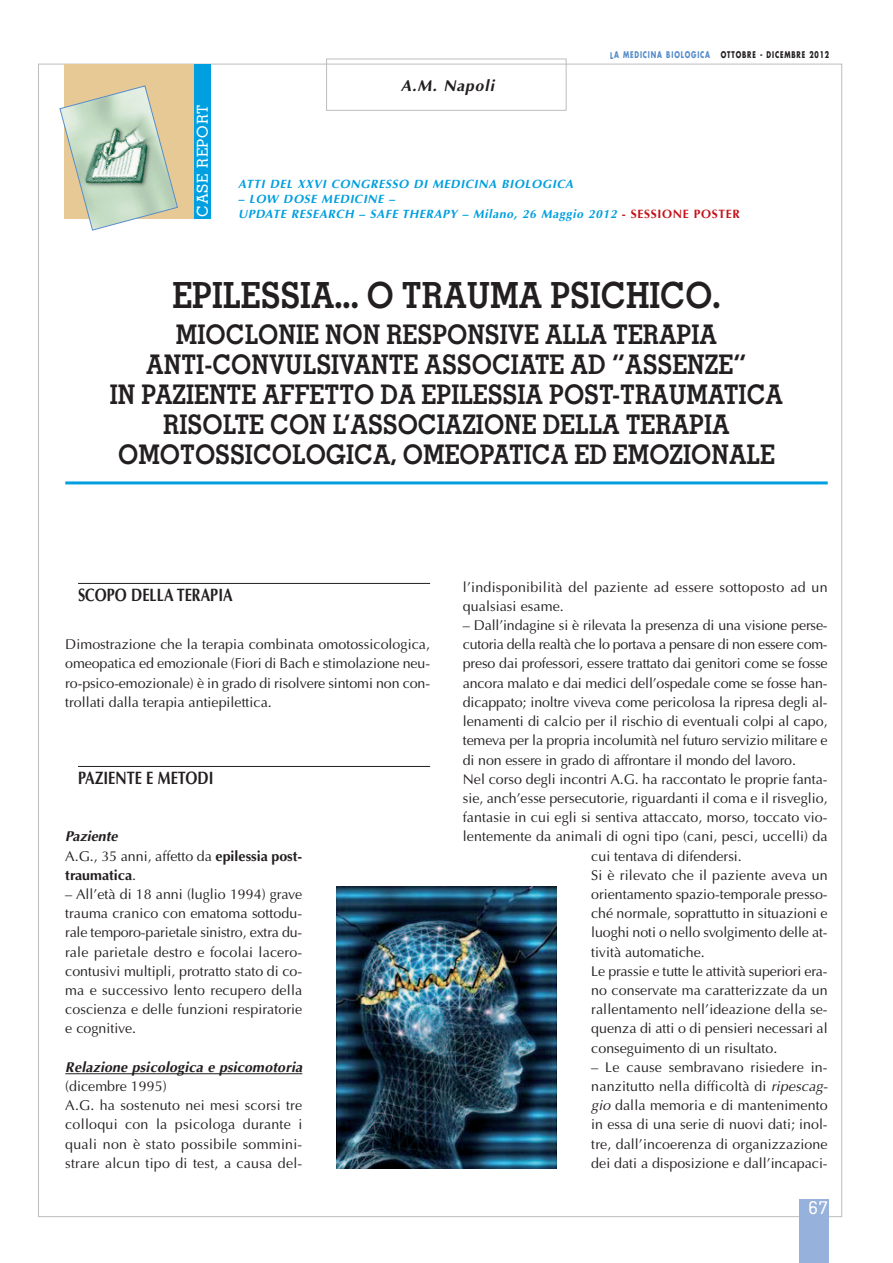
<style>
.page{position:relative;width:893px;height:1263px;background:#fff}
.page>*{position:absolute;margin:0;border:0;box-sizing:border-box;transform-origin:0 0}
.t1{font:700 36px "Memphis";color:#231f20;scale:.9 1}
.t2{font:700 27px/30px "Memphis";color:#231f20;text-align:center;scale:.9 1}
.t3{font:700 18px "Optima";color:#231f20;scale:.8 1}
.t4{font:500 18px "Memphis";color:#fff}
.t5{font:italic 700 15.75px "Optima";letter-spacing:.055em;color:#231f20}
.t6{font:500 15px "Memphis";letter-spacing:.05em;color:#fff}
.t7{font:14.25px/19.2px "Optima";color:#231f20;text-align:justify}
.t8{font:700 14.25px/19.2px "Optima";color:#231f20}
.t9{font:14.25px "Optima";letter-spacing:-.02em;color:#231f20}
.t10{font:italic 700 14.25px "Optima";letter-spacing:.01em;color:#231f20}
.t11{font:italic 700 12px/15px "Optima";letter-spacing:.055em;color:#009fdf}
.t12{font:700 9px "Futura";letter-spacing:.135em;color:#231f20;scale:.7 1}
.s1{color:#568cc9}
.s2{font-style:normal;color:#c4121a}
.s3{font-style:italic}
.s4{font-weight:400}
</style>
<div class="page">
<div style="left:326px;top:59px;width:240px;height:52px;border:1px solid #bcbdc0"></div>
<div style="left:154px;top:64px;width:57px;height:155px;background:#009fdf"></div>
<div style="left:64px;top:64px;width:130px;height:155px;background:#e6c994"></div>
<svg style="left:59px;top:85px;width:119px;height:146px"></svg>
<hr style="left:65px;top:481px;width:763px;height:3px;background:#009fdf">
<hr style="left:78px;top:583px;width:352px;height:1px;background:#231f20">
<hr style="left:78px;top:766px;width:352px;height:1px;background:#231f20">
<hr style="left:65px;top:1073px;width:237px;height:1px;background:#231f20">
<div style="left:799px;top:1199px;width:30px;height:64px;background:#96b1dc"></div>
<img style="left:337px;top:886px;width:220px;height:282px">
<p class="t6" style="left:197px;top:217px;width:114px;rotate:-90deg">CASE REPORT</p>
<p class="t5" style="left:401px;top:76px;width:95px">A.M. Napoli</p>
<p class="t12" style="left:610px;top:51px;width:315px"><span class="s1">LA MEDICINA BIOLOGICA</span> OTTOBRE - DICEMBRE 2012</p>
<p class="t11" style="left:238px;top:176px;width:336px">ATTI DEL XXVI CONGRESSO DI MEDICINA BIOLOGICA</p>
<p class="t11" style="left:238px;top:191px;width:503px">– LOW DOSE MEDICINE –<br>UPDATE RESEARCH – SAFE THERAPY – Milano, 26 Maggio 2012 <span class="s2">- SESSIONE POSTER</span></p>
<h1 class="t1" style="left:173px;top:282px;width:610px">EPILESSIA... O TRAUMA PSICHICO.</h1>
<h2 class="t2" style="left:110px;top:322px;width:749px">MIOCLONIE NON RESPONSIVE ALLA TERAPIA ANTI-CONVULSIVANTE ASSOCIATE AD “ASSENZE”<br>IN PAZIENTE AFFETTO DA EPILESSIA POST-TRAUMATICA RISOLTE CON L’ASSOCIAZIONE DELLA TERAPIA OMOTOSSICOLOGICA, OMEOPATICA ED EMOZIONALE</h2>
<p class="t3" style="left:78px;top:584px;width:195px">SCOPO DELLA TERAPIA</p>
<p class="t7" style="left:65px;top:635px;width:366px">Dimostrazione che la terapia combinata omotossicologica, omeopatica ed emozionale (Fiori di Bach e stimolazione neu&shy;ro-psico-emozionale) è in grado di risolvere sintomi non con&shy;trollati dalla terapia antiepilettica.</p>
<p class="t3" style="left:78px;top:767px;width:171px">PAZIENTE E METODI</p>
<p class="t8" style="left:65px;top:827px;width:239px"><span class="s3">Paziente<br></span><span class="s4">A.G., 35 anni, affetto da</span> epilessia post&shy;traumatica<span class="s4">.</span></p>
<p class="t7" style="left:65px;top:884px;width:239px">– All’età di 18 anni (luglio 1994) grave trauma cranico con ematoma sottodu&shy;rale temporo-parietale sinistro, extra du&shy;rale parietale destro e focolai lacero&shy;contusivi multipli, protratto stato di co&shy;ma e successivo lento recupero della coscienza e delle funzioni respiratorie e cognitive.</p>
<p class="t10" style="left:65px;top:1058px;width:239px">Relazione psicologica e psicomotoria</p>
<p class="t7" style="left:65px;top:1076px;width:239px;text-align:left">(dicembre 1995)<br>A.G. ha sostenuto nei mesi scorsi tre colloqui con la psicologa durante i quali non è stato possibile sommini&shy;strare alcun tipo di test, a causa del-</p>
<p class="t7" style="left:463px;top:577px;width:366px">l’indisponibilità del paziente ad essere sottoposto ad un qualsiasi esame.</p>
<p class="t7" style="left:463px;top:615px;width:366px">– Dall’indagine si è rilevata la presenza di una visione perse-</p>
<p class="t9" style="left:463px;top:636px;width:366px">cutoria della realtà che lo portava a pensare di non essere com-</p>
<p class="t7" style="left:463px;top:654px;width:366px">preso dai professori, essere trattato dai genitori come se fosse</p>
<p class="t7" style="left:463px;top:673px;width:366px">ancora malato e dai medici dell’ospedale come se fosse han-</p>
<p class="t7" style="left:463px;top:692px;width:366px">dicappato; inoltre viveva come pericolosa la ripresa degli al-</p>
<p class="t7" style="left:463px;top:711px;width:366px">lenamenti di calcio per il rischio di eventuali colpi al capo,</p>
<p class="t7" style="left:463px;top:731px;width:366px">temeva per la propria incolumità nel futuro servizio militare e</p>
<p class="t7" style="left:463px;top:750px;width:335px">di non essere in grado di affrontare il mondo del lavoro.</p>
<p class="t7" style="left:463px;top:769px;width:366px">Nel corso degli incontri A.G. ha raccontato le proprie fanta-</p>
<p class="t7" style="left:463px;top:788px;width:366px">sie, anch’esse persecutorie, riguardanti il coma e il risveglio,</p>
<p class="t7" style="left:463px;top:807px;width:366px">fantasie in cui egli si sentiva attaccato, morso, toccato vio-</p>
<p class="t7" style="left:463px;top:827px;width:366px">lentemente da animali di ogni tipo (cani, pesci, uccelli) da</p>
<p class="t7" style="left:591px;top:846px;width:152px">cui tentava di difendersi.</p>
<p class="t7" style="left:591px;top:865px;width:238px">Si è rilevato che il paziente aveva un</p>
<p class="t7" style="left:591px;top:884px;width:238px">orientamento spazio-temporale presso-</p>
<p class="t7" style="left:591px;top:903px;width:238px">ché normale, soprattutto in situazioni e</p>
<p class="t7" style="left:591px;top:923px;width:238px">luoghi noti o nello svolgimento delle at-</p>
<p class="t7" style="left:591px;top:942px;width:115px">tività automatiche.</p>
<p class="t7" style="left:591px;top:961px;width:238px">Le prassie e tutte le attività superiori era-</p>
<p class="t7" style="left:591px;top:980px;width:238px">no conservate ma caratterizzate da un</p>
<p class="t7" style="left:591px;top:999px;width:238px">rallentamento nell’ideazione della se-</p>
<p class="t7" style="left:591px;top:1019px;width:238px">quenza di atti o di pensieri necessari al</p>
<p class="t7" style="left:591px;top:1038px;width:188px">conseguimento di un risultato.</p>
<p class="t7" style="left:591px;top:1057px;width:238px">– Le cause sembravano risiedere in&shy;nanzitutto nella difficoltà di <span class="s3">ripescag&shy;gio</span> dalla memoria e di mantenimento in essa di una serie di nuovi dati; inol&shy;tre, dall’incoerenza di organizzazione dei dati a disposizione e dall’incapaci-</p>
<p class="t4" style="left:809px;top:1201px;width:20px">67</p>
</div>
